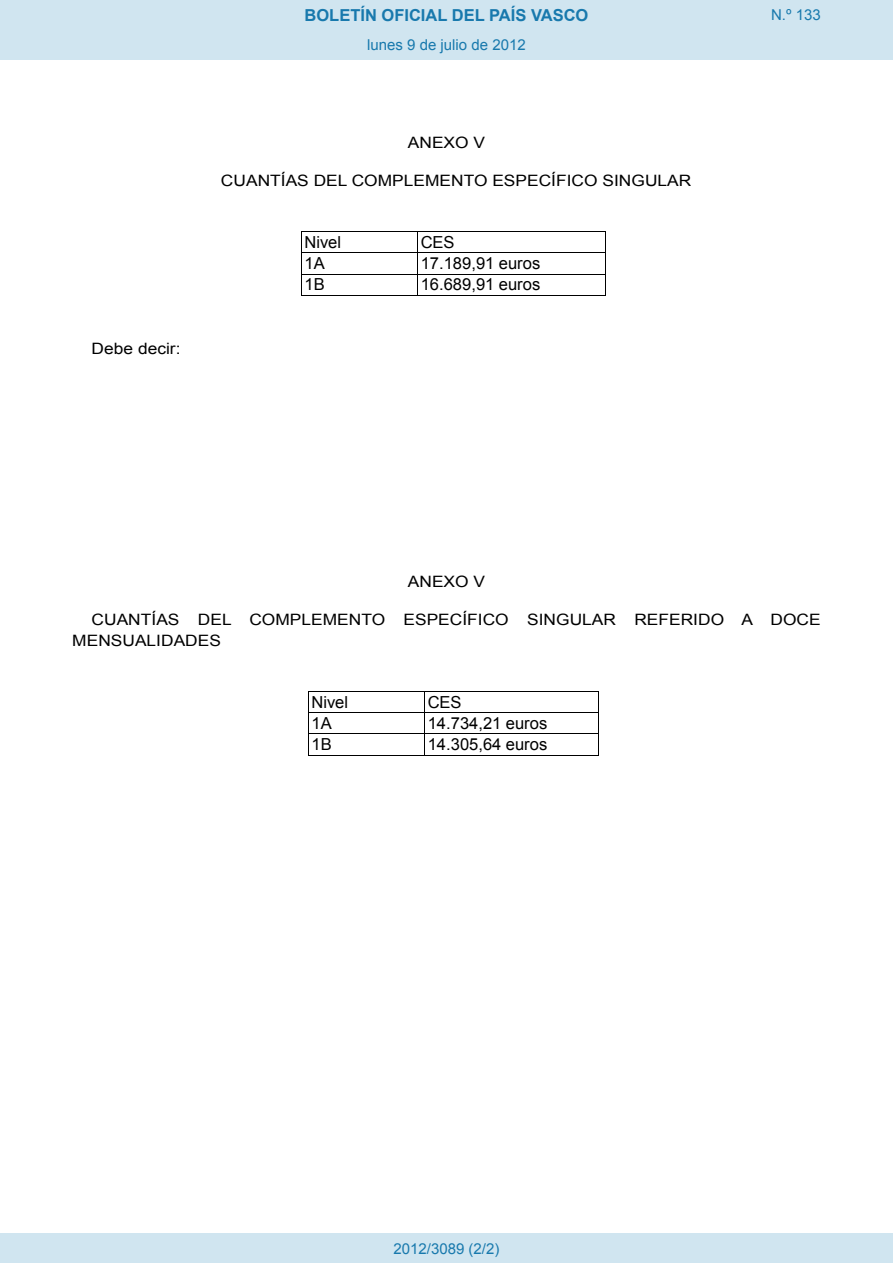
<style>
.page{position:relative;width:893px;height:1263px;background:#fff}
.page>*{position:absolute;margin:0;border:0;box-sizing:border-box;transform-origin:0 0}
.t1{font:16.5px "Arial";color:#000}
.t2{font:700 16.5px "Arial";color:#1879ad}
.BOPVDetalle{font:15.6px/21px "Arial";color:#000;scale:1.11 1}
.BOPVClave{font:15.6px "Arial";color:#000;scale:1.11 1}
.Paginacion_Centro{font:15px "Arial";color:#1879ad}
</style>
<div class="page">
<div style="left:0;top:0;width:893px;height:60px;background:#d0e5f0"></div>
<div style="left:0;top:1233px;width:893px;height:30px;background:#d0e5f0"></div>
<hr style="left:302px;top:231px;width:115px;height:1px;background:#000">
<hr style="left:418px;top:231px;width:187px;height:1px;background:#000">
<hr style="left:302px;top:252px;width:115px;height:1px;background:#000">
<hr style="left:418px;top:252px;width:187px;height:1px;background:#000">
<hr style="left:302px;top:274px;width:115px;height:1px;background:#000">
<hr style="left:418px;top:274px;width:187px;height:1px;background:#000">
<svg style="left:301px;top:231px;width:1px;height:65px"></svg>
<hr style="left:302px;top:295px;width:115px;height:1px;background:#000">
<svg style="left:417px;top:231px;width:1px;height:65px"></svg>
<hr style="left:418px;top:295px;width:187px;height:1px;background:#000">
<svg style="left:605px;top:231px;width:1px;height:65px"></svg>
<hr style="left:309px;top:691px;width:115px;height:1px;background:#000">
<hr style="left:425px;top:691px;width:173px;height:1px;background:#000">
<hr style="left:309px;top:712px;width:115px;height:1px;background:#000">
<hr style="left:425px;top:712px;width:173px;height:1px;background:#000">
<hr style="left:309px;top:733px;width:115px;height:1px;background:#000">
<hr style="left:425px;top:733px;width:173px;height:1px;background:#000">
<svg style="left:308px;top:691px;width:1px;height:65px"></svg>
<hr style="left:309px;top:755px;width:115px;height:1px;background:#000">
<svg style="left:424px;top:691px;width:1px;height:65px"></svg>
<hr style="left:425px;top:755px;width:173px;height:1px;background:#000">
<svg style="left:598px;top:691px;width:1px;height:65px"></svg>
<p class="BOPVDetalle" style="left:92px;top:338px;width:82px">Debe decir:</p>
<p class="t2" style="left:305px;top:4px;width:285px">BOLETÍN OFICIAL DEL PAÍS VASCO</p>
<p class="Paginacion_Centro" style="left:367px;top:35px;width:160px">lunes 9 de julio de 2012</p>
<p class="BOPVClave" style="left:408px;top:132px;width:71px">ANEXO V</p>
<p class="BOPVDetalle" style="left:221px;top:170px;width:425px">CUANTÍAS DEL COMPLEMENTO ESPECÍFICO SINGULAR</p>
<p class="t1" style="left:305px;top:231px;width:38px">Nivel</p>
<p class="t1" style="left:421px;top:231px;width:35px">CES</p>
<p class="t1" style="left:305px;top:253px;width:22px">1A</p>
<p class="t1" style="left:421px;top:253px;width:121px">17.189,91 euros</p>
<p class="t1" style="left:305px;top:274px;width:22px">1B</p>
<p class="t1" style="left:421px;top:274px;width:121px">16.689,91 euros</p>
<p class="Paginacion_Centro" style="left:771px;top:5px;width:51px">N.º 133</p>
<p class="BOPVClave" style="left:408px;top:571px;width:71px">ANEXO V</p>
<p class="BOPVDetalle" style="left:72px;top:609px;width:676px;text-indent:19px">CUANTÍAS DEL COMPLEMENTO ESPECÍFICO SINGULAR REFERIDO A DOCE<br>MENSUALIDADES</p>
<p class="t1" style="left:312px;top:691px;width:38px">Nivel</p>
<p class="t1" style="left:428px;top:691px;width:35px">CES</p>
<p class="t1" style="left:312px;top:712px;width:22px">1A</p>
<p class="t1" style="left:428px;top:712px;width:121px">14.734,21 euros</p>
<p class="t1" style="left:312px;top:734px;width:22px">1B</p>
<p class="t1" style="left:428px;top:734px;width:121px">14.305,64 euros</p>
<p class="Paginacion_Centro" style="left:393px;top:1238px;width:107px">2012/3089 (2/2)</p>
</div>
